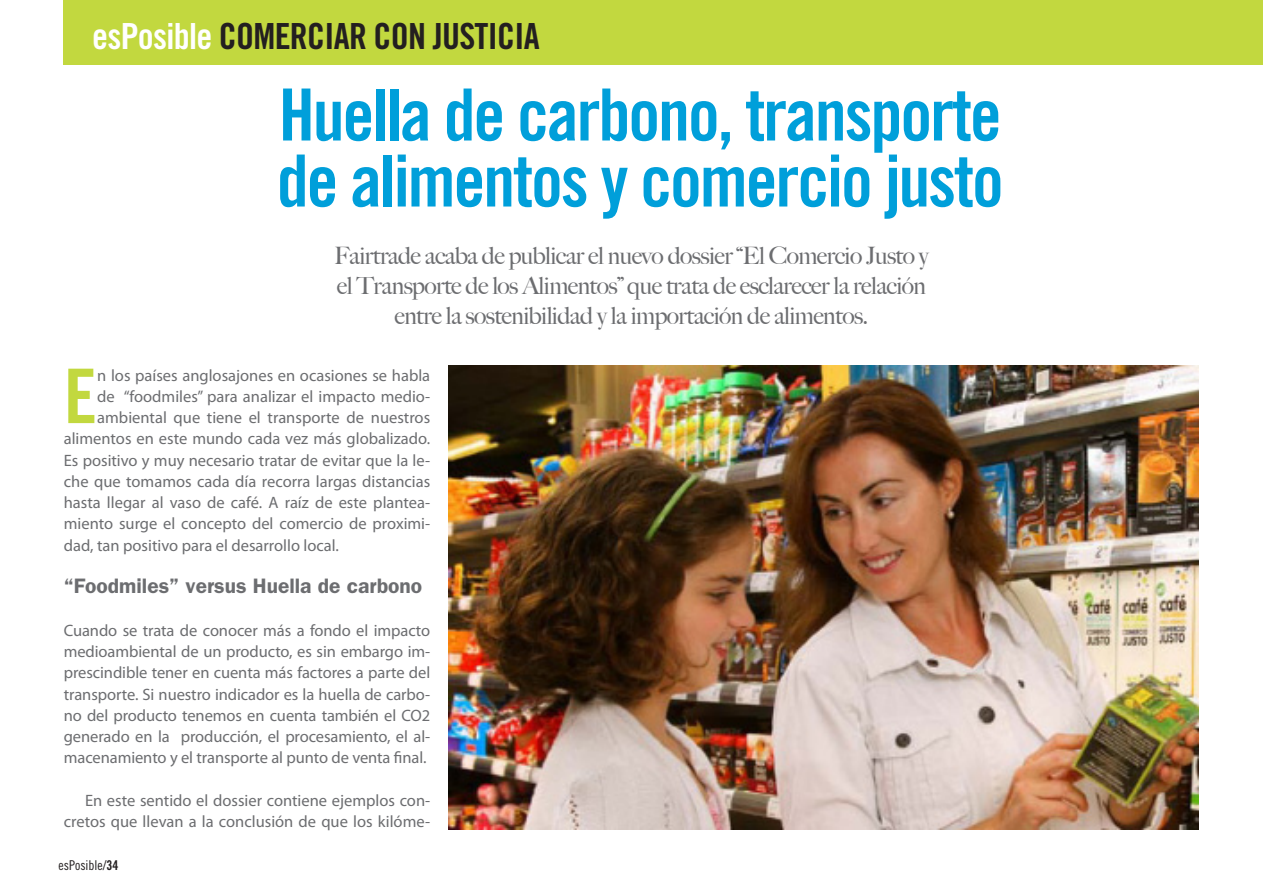
<style>
.page{position:relative;width:1263px;height:893px;background:#fff}
.page>*{position:absolute;margin:0;border:0;box-sizing:border-box;transform-origin:0 0}
.t1{font:75.45px "Trade Gothic Bold Cond Twenty";color:#c2d83f}
.t2{font:72px/66px "Trade Gothic Bold Cond Twenty";letter-spacing:-.03em;color:#009fda}
.t3{font:36px "Trade Gothic Bold Cond Twenty";letter-spacing:-.02em;color:#231f20}
.t4{font:500 24px "Big Caslon";letter-spacing:-.025em;color:#6c6d70}
.t5{font:600 21px "Franklin Gothic";color:#6c6d70}
.t6{font:16.5px/21.3px "Myriad Pro";color:#6c6d70;text-align:justify}
.t7{font:13.5px "Trade Gothic Cond Eighteen";color:#231f20}
.s1{color:#fff}
.s2{font-family:"Trade Gothic Bold Cond Twenty"}
</style>
<div class="page">
<div style="left:64px;top:0;width:1199px;height:64px;background:#c2d83f"></div>
<img style="left:448px;top:365px;width:750px;height:464px">
<p class="t3" style="left:92px;top:15px;width:449px"><span class="s1">esPosible</span> COMERCIAR CON JUSTICIA</p>
<p class="t2" style="left:277px;top:81px;width:729px">Huella de carbono, transporte de alimentos y comercio justo</p>
<p class="t4" style="left:334px;top:242px;width:596px">Fairtrade acaba de publicar el nuevo dossier “El Comercio Justo y</p>
<p class="t4" style="left:337px;top:272px;width:590px">el Transporte de los Alimentos” que trata de esclarecer la relación</p>
<p class="t4" style="left:395px;top:302px;width:475px">entre la sostenibilidad y la importación de alimentos.</p>
<p class="t1" style="left:64px;top:350px;width:35px">E</p>
<p class="t6" style="left:97px;top:364px;width:334px">n los países anglosajones en ocasiones se habla</p>
<p class="t6" style="left:97px;top:385px;width:334px">de “foodmiles” para analizar el impacto medio-</p>
<p class="t6" style="left:97px;top:407px;width:334px">ambiental que tiene el transporte de nuestros</p>
<p class="t6" style="left:64px;top:428px;width:368px">alimentos en este mundo cada vez más globalizado.</p>
<p class="t6" style="left:64px;top:449px;width:368px">Es positivo y muy necesario tratar de evitar que la le-</p>
<p class="t6" style="left:64px;top:470px;width:368px">che que tomamos cada día recorra largas distancias</p>
<p class="t6" style="left:64px;top:492px;width:368px">hasta llegar al vaso de café. A raíz de este plantea-</p>
<p class="t6" style="left:64px;top:513px;width:368px">miento surge el concepto del comercio de proximi-</p>
<p class="t6" style="left:64px;top:534px;width:277px">dad, tan positivo para el desarrollo local.</p>
<p class="t5" style="left:64px;top:574px;width:360px">“Foodmiles” versus Huella de carbono</p>
<p class="t6" style="left:64px;top:619px;width:368px">Cuando se trata de conocer más a fondo el impacto medioambiental de un producto, es sin embargo im&shy;prescindible tener en cuenta más factores a parte del transporte. Si nuestro indicador es la huella de carbo&shy;no del producto tenemos en cuenta también el CO2 generado en la producción, el procesamiento, el al&shy;macenamiento y el transporte al punto de venta final.</p>
<p class="t6" style="left:64px;top:789px;width:368px;text-align:right">En este sentido el dossier contiene ejemplos con&shy;cretos que llevan a la conclusión de que los kilóme-</p>
<p class="t7" style="left:59px;top:858px;width:61px">esPosible/<span class="s2">34</span></p>
</div>
